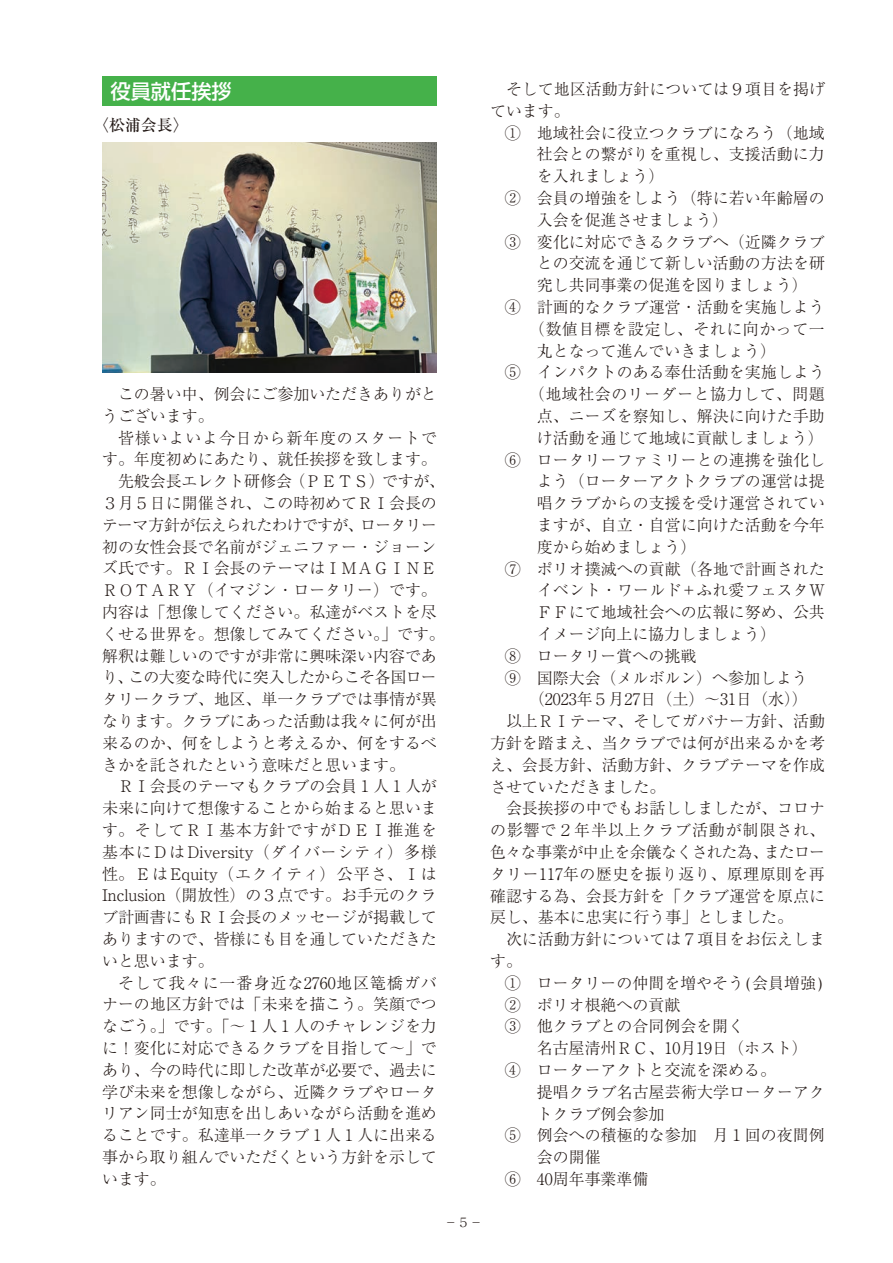
<style>
.page{position:relative;width:893px;height:1263px;background:#fff}
.page>*{position:absolute;margin:0;border:0;box-sizing:border-box;transform-origin:0 0}
.t1{font:500 20.25px "UD Shin Go Pr 6 N";color:#fff}
.t2{font:300 15.9px/21.8px "Ryumin Pr 6 N";color:#231916}
.t3{font:300 15.9px "Ryumin Pr 6 N";letter-spacing:.055em;color:#231916}
.t4{font:300 15.9px "Ryumin Pr 6 N";letter-spacing:-.03em;color:#231916}
.t5{font:300 15.9px "Ryumin Pr 6 N";letter-spacing:.035em;color:#231916}
.t6{font:300 15.9px "Ryumin Pr 6 N";letter-spacing:.07em;color:#231916}
.t7{font:300 15.9px "Ryumin Pr 6 N";letter-spacing:-.045em;color:#231916}
.t8{font:300 15.9px "Ryumin Pr 6 N";letter-spacing:.03em;color:#231916}
.t9{font:300 15.9px "Ryumin Pr 6 N";letter-spacing:.06em;color:#231916}
.t10{font:500 15.9px "Ryumin Pr 6 N";color:#231916}
.t11{font:300 12.75px "Ryumin Pr 6 N";color:#231916}
</style>
<div class="page">
<div style="left:102px;top:77px;width:335px;height:29px;background:#45b14a"></div>
<img style="left:103px;top:142px;width:334px;height:230px">
<p class="t1" style="left:111px;top:75px;width:123px">役員就任挨拶</p>
<p class="t10" style="left:93px;top:113px;width:97px">〈松浦会長〉</p>
<p class="t2" style="left:102px;top:382px;width:336px;text-indent:16px">この暑い中、例会にご参加いただきありがとうございます。</p>
<p class="t3" style="left:118px;top:425px;width:320px">皆様いよいよ今日から新年度のスタートで</p>
<p class="t2" style="left:102px;top:448px;width:336px">す。年度初めにあたり、就任挨拶を致します。</p>
<p class="t2" style="left:118px;top:469px;width:328px">先般会長エレクト研修会（ＰＥＴＳ）ですが、</p>
<p class="t2" style="left:102px;top:491px;width:336px">３月５日に開催され、この時初めてＲＩ会長の</p>
<p class="t7" style="left:102px;top:512px;width:336px">テーマ方針が伝えられたわけですが、ロータリー</p>
<p class="t2" style="left:102px;top:535px;width:336px">初の女性会長で名前がジェニファー・ジョーン</p>
<p class="t2" style="left:102px;top:557px;width:336px">ズ氏です。ＲＩ会長のテーマはＩＭＡＧＩＮＥ</p>
<p class="t2" style="left:102px;top:578px;width:336px">ＲＯＴＡＲＹ（イマジン・ロータリー）です。</p>
<p class="t2" style="left:102px;top:600px;width:336px">内容は「想像してください。私達がベストを尽</p>
<p class="t2" style="left:102px;top:622px;width:344px">くせる世界を。想像してみてください。」です。</p>
<p class="t2" style="left:102px;top:644px;width:336px">解釈は難しいのですが非常に興味深い内容であ</p>
<p class="t4" style="left:102px;top:665px;width:336px">り、この大変な時代に突入したからこそ各国ロー</p>
<p class="t2" style="left:102px;top:687px;width:336px">タリークラブ、地区、単一クラブでは事情が異</p>
<p class="t2" style="left:102px;top:709px;width:336px">なります。クラブにあった活動は我々に何が出</p>
<p class="t2" style="left:102px;top:731px;width:336px">来るのか、何をしようと考えるか、何をするべ</p>
<p class="t2" style="left:102px;top:753px;width:304px">きかを託されたという意味だと思います。</p>
<p class="t2" style="left:118px;top:774px;width:320px">ＲＩ会長のテーマもクラブの会員１人１人が</p>
<p class="t2" style="left:102px;top:796px;width:336px">未来に向けて想像することから始まると思いま</p>
<p class="t3" style="left:102px;top:817px;width:336px">す。そしてＲＩ基本方針ですがＤＥＩ推進を</p>
<p class="t3" style="left:102px;top:839px;width:336px">基本にＤはDiversity（ダイバーシティ）多様</p>
<p class="t6" style="left:102px;top:861px;width:336px">性。ＥはEquity（エクイティ）公平さ、Ｉは</p>
<p class="t2" style="left:102px;top:883px;width:336px">Inclusion（開放性）の３点です。お手元のクラ</p>
<p class="t2" style="left:102px;top:905px;width:336px">ブ計画書にもＲＩ会長のメッセージが掲載して</p>
<p class="t2" style="left:102px;top:927px;width:336px">ありますので、皆様にも目を通していただきた</p>
<p class="t2" style="left:102px;top:949px;width:113px">いと思います。</p>
<p class="t9" style="left:118px;top:970px;width:320px">そして我々に一番身近な2760地区篭橋ガバ</p>
<p class="t2" style="left:102px;top:992px;width:336px">ナーの地区方針では「未来を描こう。笑顔でつ</p>
<p class="t2" style="left:102px;top:1014px;width:336px">なごう。」です。「～１人１人のチャレンジを力</p>
<p class="t2" style="left:102px;top:1036px;width:336px">に！変化に対応できるクラブを目指して～」で</p>
<p class="t2" style="left:102px;top:1058px;width:336px">あり、今の時代に即した改革が必要で、過去に</p>
<p class="t2" style="left:102px;top:1080px;width:336px">学び未来を想像しながら、近隣クラブやロータ</p>
<p class="t2" style="left:102px;top:1101px;width:336px">リアン同士が知恵を出しあいながら活動を進め</p>
<p class="t2" style="left:102px;top:1123px;width:336px">ることです。私達単一クラブ１人１人に出来る</p>
<p class="t2" style="left:102px;top:1145px;width:336px">事から取り組んでいただくという方針を示して</p>
<p class="t2" style="left:102px;top:1167px;width:65px">います。</p>
<p class="t2" style="left:490px;top:77px;width:336px;text-indent:16px">そして地区活動方針については９項目を掲げています。</p>
<p class="t2" style="left:505px;top:121px;width:321px">① 地域社会に役立つクラブになろう（地域</p>
<p class="t2" style="left:537px;top:143px;width:290px">社会との繋がりを重視し、支援活動に力</p>
<p class="t2" style="left:537px;top:164px;width:129px">を入れましょう）</p>
<p class="t2" style="left:505px;top:186px;width:321px">② 会員の増強をしよう（特に若い年齢層の</p>
<p class="t2" style="left:537px;top:208px;width:193px">入会を促進させましょう）</p>
<p class="t2" style="left:505px;top:230px;width:321px">③ 変化に対応できるクラブへ（近隣クラブ</p>
<p class="t2" style="left:537px;top:252px;width:290px">との交流を通じて新しい活動の方法を研</p>
<p class="t2" style="left:537px;top:273px;width:273px">究し共同事業の促進を図りましょう）</p>
<p class="t2" style="left:505px;top:295px;width:321px">④ 計画的なクラブ運営・活動を実施しよう</p>
<p class="t5" style="left:529px;top:316px;width:297px">（数値目標を設定し、それに向かって一</p>
<p class="t2" style="left:537px;top:339px;width:241px">丸となって進んでいきましょう）</p>
<p class="t2" style="left:505px;top:361px;width:321px">⑤ インパクトのある奉仕活動を実施しよう</p>
<p class="t5" style="left:529px;top:382px;width:297px">（地域社会のリーダーと協力して、問題</p>
<p class="t2" style="left:537px;top:404px;width:289px">点、ニーズを察知し、解決に向けた手助</p>
<p class="t2" style="left:537px;top:426px;width:289px">け活動を通じて地域に貢献しましょう）</p>
<p class="t2" style="left:505px;top:448px;width:321px">⑥ ロータリーファミリーとの連携を強化し</p>
<p class="t2" style="left:537px;top:470px;width:290px">よう（ローターアクトクラブの運営は提</p>
<p class="t2" style="left:537px;top:491px;width:290px">唱クラブからの支援を受け運営されてい</p>
<p class="t2" style="left:537px;top:513px;width:289px">ますが、自立・自営に向けた活動を今年</p>
<p class="t2" style="left:537px;top:535px;width:161px">度から始めましょう）</p>
<p class="t2" style="left:505px;top:557px;width:321px">⑦ ポリオ撲滅への貢献（各地で計画された</p>
<p class="t2" style="left:537px;top:579px;width:290px">イベント・ワールド+ふれ愛フェスタＷ</p>
<p class="t2" style="left:537px;top:600px;width:290px">ＦＦにて地域社会への広報に努め、公共</p>
<p class="t2" style="left:537px;top:622px;width:241px">イメージ向上に協力しましょう）</p>
<p class="t2" style="left:505px;top:644px;width:193px">⑧ ロータリー賞への挑戦</p>
<p class="t2" style="left:505px;top:666px;width:304px">⑨ 国際大会（メルボルン）へ参加しよう</p>
<p class="t2" style="left:505px;top:688px;width:304px">　　（2023年５月27日（土）～31日（水））</p>
<p class="t2" style="left:506px;top:709px;width:320px">以上ＲＩテーマ、そしてガバナー方針、活動</p>
<p class="t2" style="left:490px;top:731px;width:336px">方針を踏まえ、当クラブでは何が出来るかを考</p>
<p class="t2" style="left:490px;top:753px;width:336px">え、会長方針、活動方針、クラブテーマを作成</p>
<p class="t2" style="left:490px;top:775px;width:177px">させていただきました。</p>
<p class="t2" style="left:506px;top:797px;width:320px">会長挨拶の中でもお話ししましたが、コロナ</p>
<p class="t3" style="left:490px;top:818px;width:336px">の影響で２年半以上クラブ活動が制限され、</p>
<p class="t4" style="left:490px;top:839px;width:336px">色々な事業が中止を余儀なくされた為、またロー</p>
<p class="t8" style="left:490px;top:861px;width:336px">タリー117年の歴史を振り返り、原理原則を再</p>
<p class="t2" style="left:490px;top:884px;width:336px">確認する為、会長方針を「クラブ運営を原点に</p>
<p class="t2" style="left:490px;top:906px;width:304px">戻し、基本に忠実に行う事」としました。</p>
<p class="t2" style="left:506px;top:927px;width:320px">次に活動方針については７項目をお伝えしま</p>
<p class="t2" style="left:490px;top:949px;width:33px">す。</p>
<p class="t2" style="left:505px;top:971px;width:319px">① ロータリーの仲間を増やそう(会員増強)</p>
<p class="t2" style="left:505px;top:993px;width:177px">② ポリオ根絶への貢献</p>
<p class="t2" style="left:505px;top:1015px;width:241px">③ 他クラブとの合同例会を開く</p>
<p class="t2" style="left:505px;top:1036px;width:304px">　　名古屋清州ＲＣ、10月19日（ホスト）</p>
<p class="t2" style="left:505px;top:1058px;width:273px">④ ローターアクトと交流を深める。</p>
<p class="t2" style="left:505px;top:1080px;width:322px">　　提唱クラブ名古屋芸術大学ローターアク</p>
<p class="t2" style="left:537px;top:1102px;width:129px">トクラブ例会参加</p>
<p class="t2" style="left:505px;top:1123px;width:321px">⑤ 例会への積極的な参加　月１回の夜間例</p>
<p class="t2" style="left:537px;top:1145px;width:65px">会の開催</p>
<p class="t2" style="left:505px;top:1167px;width:145px">⑥ 40周年事業準備</p>
<p class="t11" style="left:444px;top:1212px;width:40px">－５－</p>
</div>
